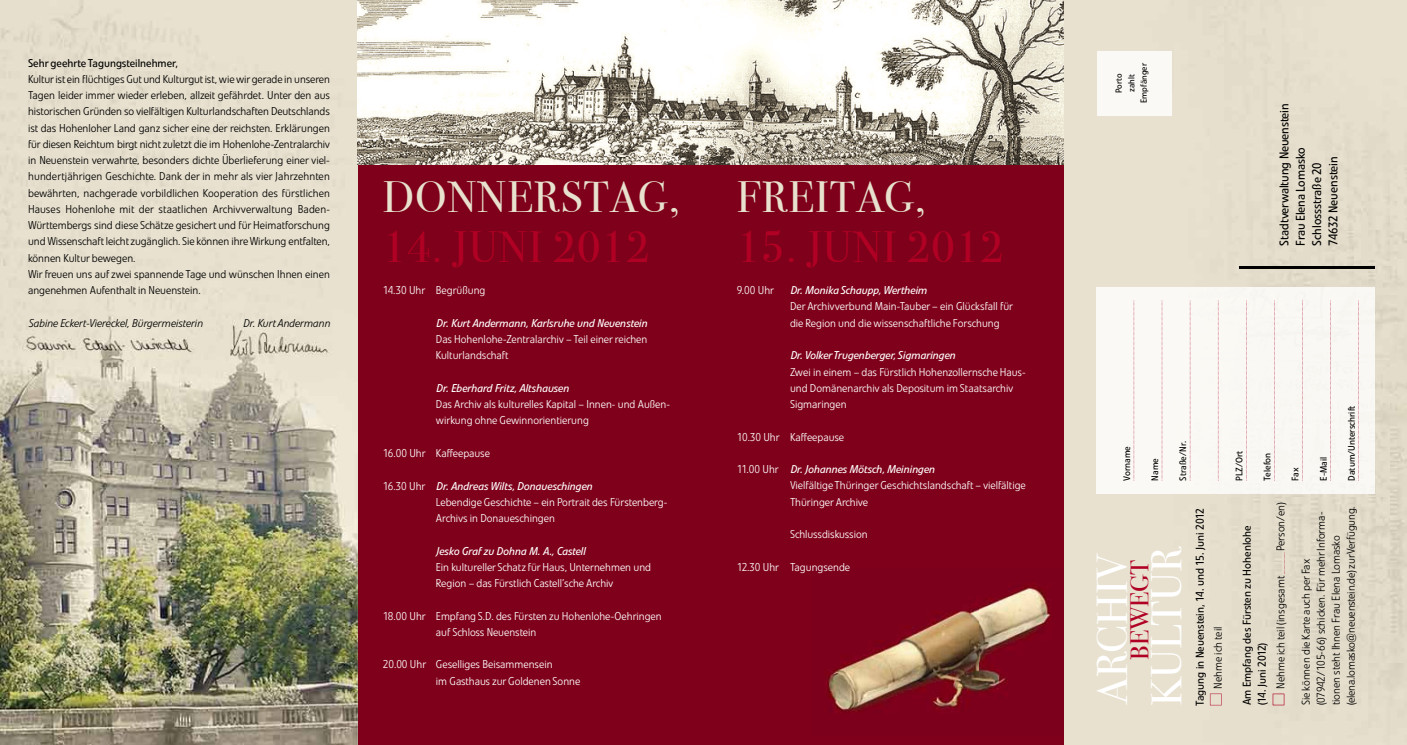
<style>
.page{position:relative;width:1407px;height:745px;background:#fff}
.page>*{position:absolute;margin:0;border:0;box-sizing:border-box;transform-origin:0 0}
.t1{font:43.75px "Bodoni Svty Two ITCTT Book";letter-spacing:.025em;color:#b00024}
.t2{font:43.75px "Bodoni Svty Two ITCTT Book";letter-spacing:.025em;color:#e7e1cd}
.t3{font:43.12px/54.5px "Bodoni Svty Two ITCTT Book";color:#fff}
.t4{font:25.75px "Bodoni Svty Two ITCTT Book";color:#b00024}
.t5{font:12.5px/16.2px "Evo BQ";letter-spacing:-.01em;color:#000}
.t6{font:300 11.25px/16.2px "Evo BQ";color:#000}
.t7{font:300 11.25px/16.2px "Evo BQ";color:#fff}
.t8{font:italic 11.25px "Evo BQ";color:#fff}
.t9{font:11.25px/15px "Evo BQ";color:#000}
.t10{font:italic 300 11.25px "Evo BQ";color:#000}
.t11{font:9.38px "Evo BQ";color:#000}
.t12{font:8.75px/12.5px "Evo BQ";color:#000;text-align:center}
.s1{font-weight:400;font-style:italic}
</style>
<div class="page">
<img style="left:0;top:0;width:1407px;height:744px">
<div style="left:358px;top:164px;width:705px;height:580px;background:#7f001a"></div>
<div style="left:1096px;top:288px;width:278px;height:205px;background:#faf8f4"></div>
<img style="left:358px;top:0;width:705px;height:164px">
<img style="left:827px;top:587px;width:224px;height:126px">
<img style="left:22px;top:330px;width:175px;height:28px">
<img style="left:217px;top:313px;width:136px;height:66px">
<svg style="left:1210px;top:693px;width:11px;height:12px"></svg>
<svg style="left:1272px;top:693px;width:12px;height:12px"></svg>
<svg style="left:1133px;top:300px;width:1px;height:180px"></svg>
<svg style="left:1161px;top:300px;width:1px;height:180px"></svg>
<svg style="left:1190px;top:300px;width:1px;height:180px"></svg>
<svg style="left:1218px;top:300px;width:1px;height:180px"></svg>
<svg style="left:1246px;top:300px;width:1px;height:180px"></svg>
<svg style="left:1274px;top:300px;width:1px;height:180px"></svg>
<svg style="left:1302px;top:300px;width:1px;height:180px"></svg>
<svg style="left:1330px;top:300px;width:1px;height:180px"></svg>
<svg style="left:1358px;top:300px;width:1px;height:180px"></svg>
<div style="left:1097px;top:51px;width:74px;height:64px;background:#faf9f5"></div>
<hr style="left:1239px;top:266px;width:135px;height:2px;background:#000">
<svg style="left:1284px;top:552px;width:1px;height:21px"></svg>
<p class="t9" style="left:28px;top:55px;width:151px">Sehr geehrte Tagungsteilnehmer,</p>
<p class="t6" style="left:28px;top:71px;width:304px">Kultur ist ein flüchtiges Gut und Kulturgut ist, wie wir gerade in unseren Tagen leider immer wieder erleben, allzeit gefährdet. Unter den aus historischen Gründen so vielfältigen Kulturlandschaften Deutschlands ist das Hohenloher Land ganz sicher eine der reichsten. Erklärungen für diesen Reichtum birgt nicht zuletzt die im Hohenlohe-Zentralarchiv in Neuenstein verwahrte, besonders dichte Überlieferung einer viel&shy;hundertjährigen Geschichte. Dank der in mehr als vier Jahrzehnten bewährten, nachgerade vorbildlichen Kooperation des fürstlichen Hauses Hohenlohe mit der staatlichen Archivverwaltung Baden-Württembergs sind diese Schätze gesichert und für Heimatforschung und Wissenschaft leicht zugänglich. Sie können ihre Wirkung entfalten, können Kultur bewegen.<br>Wir freuen uns auf zwei spannende Tage und wünschen Ihnen einen angenehmen Aufenthalt in Neuenstein.</p>
<p class="t10" style="left:28px;top:316px;width:176px">Sabine Eckert-Viereckel, Bürgermeisterin</p>
<p class="t10" style="left:243px;top:316px;width:89px">Dr. Kurt Andermann</p>
<h1 class="t2" style="left:383px;top:161px;width:298px">DONNERSTAG,</h1>
<h1 class="t1" style="left:383px;top:211px;width:268px">14. JUNI 2012</h1>
<p class="t7" style="left:383px;top:282px;width:104px">14.30 Uhr Begrüßung</p>
<p class="t8" style="left:436px;top:316px;width:213px">Dr. Kurt Andermann, Karlsruhe und Neuenstein</p>
<p class="t7" style="left:436px;top:331px;width:213px">Das Hohenlohe-Zentralarchiv – Teil einer reichen<br>Kulturlandschaft</p>
<p class="t8" style="left:436px;top:381px;width:134px">Dr. Eberhard Fritz, Altshausen</p>
<p class="t7" style="left:436px;top:396px;width:236px">Das Archiv als kulturelles Kapital – Innen- und Außen&shy;wirkung ohne Gewinnorientierung</p>
<p class="t7" style="left:383px;top:445px;width:109px">16.00 Uhr Kaffeepause</p>
<p class="t7" style="left:436px;top:477px;width:233px;text-indent:-53px">16.30 Uhr <span class="s1">Dr. Andreas Wilts, Donaueschingen<br></span>Lebendige Geschichte – ein Portrait des Fürstenberg-<br>Archivs in Donaueschingen</p>
<p class="t8" style="left:436px;top:543px;width:151px">Jesko Graf zu Dohna M. A., Castell</p>
<p class="t7" style="left:436px;top:558px;width:217px">Ein kultureller Schatz für Haus, Unternehmen und<br>Region – das Fürstlich Castell’sche Archiv</p>
<p class="t7" style="left:436px;top:607px;width:227px;text-indent:-53px">18.00 Uhr Empfang S.D. des Fürsten zu Hohenlohe- Oehringen auf Schloss Neuenstein</p>
<p class="t7" style="left:436px;top:656px;width:146px;text-indent:-53px">20.00 Uhr Geselliges Beisammensein<br>im Gasthaus zur Goldenen Sonne</p>
<h1 class="t2" style="left:737px;top:161px;width:190px">FREITAG,</h1>
<h1 class="t1" style="left:737px;top:211px;width:268px">15. JUNI 2012</h1>
<p class="t7" style="left:737px;top:282px;width:39px">9.00 Uhr</p>
<p class="t8" style="left:790px;top:283px;width:138px">Dr. Monika Schaupp, Wertheim</p>
<p class="t7" style="left:790px;top:298px;width:225px">Der Archivverbund Main-Tauber – ein Glücksfall für die Region und die wissenschaftliche Forschung</p>
<p class="t8" style="left:790px;top:348px;width:167px">Dr. Volker Trugenberger, Sigmaringen</p>
<p class="t7" style="left:790px;top:363px;width:237px">Zwei in einem – das Fürstlich Hohenzollernsche Haus&shy;und Domänenarchiv als Depositum im Staatsarchiv<br>Sigmaringen</p>
<p class="t7" style="left:737px;top:428px;width:109px">10.30 Uhr Kaffeepause</p>
<p class="t7" style="left:790px;top:461px;width:237px;text-indent:-53px">11.00 Uhr <span class="s1">Dr. Johannes Mötsch, Meiningen<br></span>Vielfältige Thüringer Geschichtslandschaft – vielfältige<br>Thüringer Archive</p>
<p class="t7" style="left:790px;top:526px;width:79px">Schlussdiskussion</p>
<p class="t7" style="left:737px;top:558px;width:115px">12.30 Uhr Tagungsende</p>
<p class="t12" style="left:1112px;top:103px;width:41px;rotate:-90deg">Porto<br>zahlt<br>Empfänger</p>
<p class="t5" style="left:1276px;top:245px;width:143px;rotate:-90deg">Stadtverwaltung Neuenstein<br>Frau Elena Lomasko<br>Schlossstraße 20<br>74632 Neuenstein</p>
<p class="t11" style="left:1121px;top:480px;width:36px;rotate:-90deg">Vorname</p>
<p class="t11" style="left:1149px;top:480px;width:24px;rotate:-90deg">Name</p>
<p class="t11" style="left:1177px;top:480px;width:41px;rotate:-90deg">Straße/Nr.</p>
<p class="t11" style="left:1233px;top:480px;width:32px;rotate:-90deg">PLZ/Ort</p>
<p class="t11" style="left:1261px;top:480px;width:29px;rotate:-90deg">Telefon</p>
<p class="t11" style="left:1290px;top:480px;width:15px;rotate:-90deg">Fax</p>
<p class="t11" style="left:1318px;top:480px;width:25px;rotate:-90deg">E-Mail</p>
<p class="t11" style="left:1346px;top:480px;width:76px;rotate:-90deg">Datum/Unterschrift</p>
<h2 class="t3" style="left:1080px;top:705px;width:161px;rotate:-90deg">ARCHIV<br>KULTUR</h2>
<h3 class="t4" style="left:1118px;top:659px;width:102px;rotate:-90deg">BEWEGT</h3>
<p class="t9" style="left:1192px;top:705px;width:199px;rotate:-90deg">Tagung in Neuenstein, 14. und 15. Juni 2012</p>
<p class="t6" style="left:1209px;top:688px;width:63px;rotate:-90deg">Nehme ich teil</p>
<p class="t9" style="left:1239px;top:705px;width:181px;rotate:-90deg">Am Empfang des Fürsten zu Hohenlohe (14. Juni 2012)</p>
<p class="t6" style="left:1272px;top:550px;width:50px;rotate:-90deg">Person/en)</p>
<p class="t6" style="left:1298px;top:705px;width:200px;line-height:15px;rotate:-90deg">Sie können die Karte auch per Fax (07942/105-66) schicken. Für mehr Informa&shy;tionen steht Ihnen Frau Elena Lomasko (elena.lomasko@neuenstein.de) zur Verfügung.</p>
<p class="t6" style="left:1272px;top:688px;width:114px;rotate:-90deg">Nehme ich teil (insgesamt</p>
</div>
